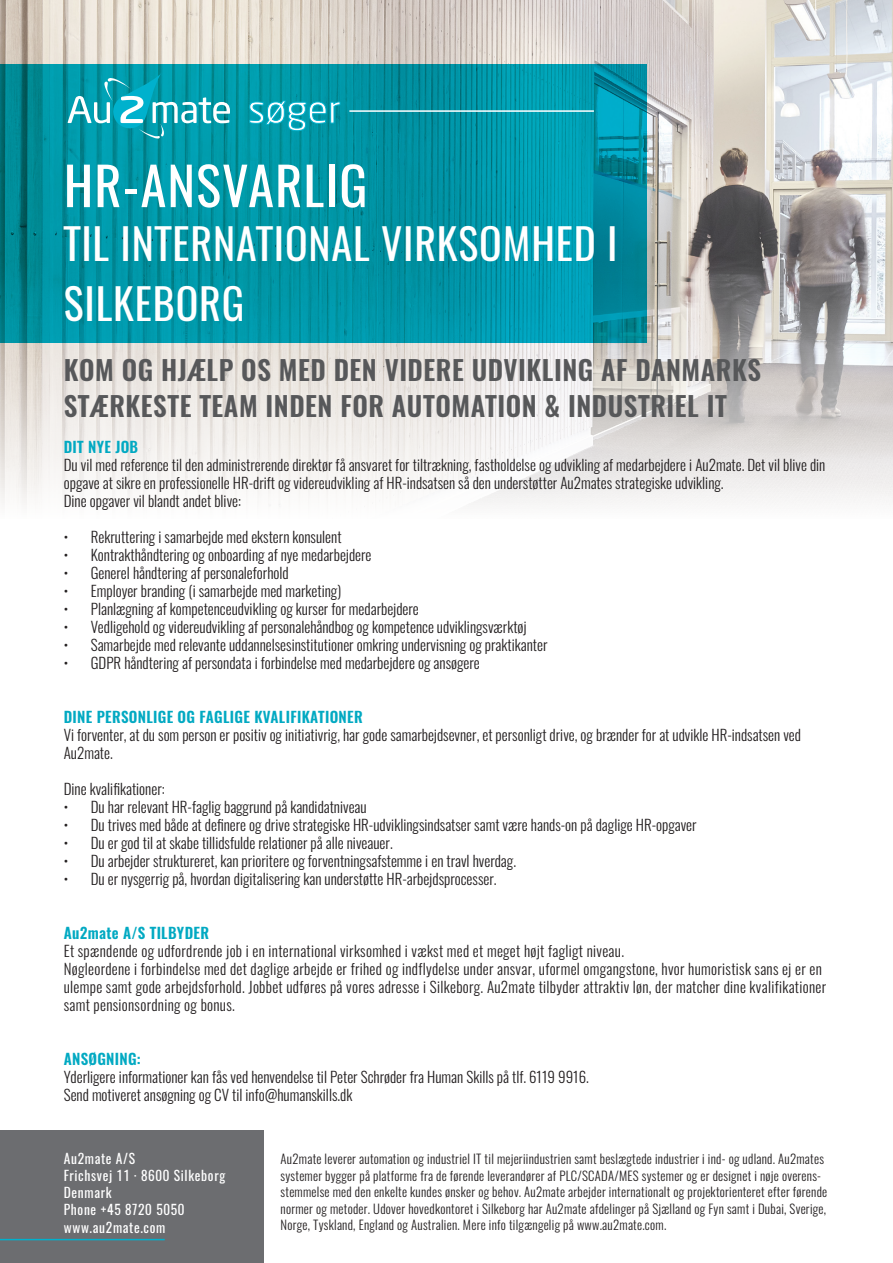
<style>
.page{position:relative;width:893px;height:1263px;background:#fff}
.page>*{position:absolute;margin:0;border:0;box-sizing:border-box;transform-origin:0 0}
.t1{font:52.5px "Oswald";letter-spacing:.02em;color:#fff}
.t2{font:42px/60px "Oswald";letter-spacing:.02em;color:#fff}
.t3{font:600 27px/36px "Oswald";letter-spacing:.02em;color:#57585a}
.t4{font:300 15px/18px "Oswald";color:#231f20}
.t5{font:300 15px/18px "Oswald";letter-spacing:.02em;color:#231f20}
.t6{font:600 15px "Oswald";letter-spacing:.02em;color:#02a9c2}
.t7{font:13.5px "Oswald";letter-spacing:.05em;color:#fff}
.t8{font:300 12.75px/16.5px "Oswald";letter-spacing:.02em;color:#231f20}
</style>
<div class="page">
<img style="left:0;top:0;width:893px;height:505px">
<div style="left:0;top:1130px;width:264px;height:133px;background:#6c6d70"></div>
<hr style="left:0;top:1239px;width:165px;height:1px;background:#00b1cd">
<svg style="left:0;top:64px;width:646px;height:278px;background:#0093a4"></svg>
<hr style="left:349px;top:110px;width:245px;height:2px;background:#fff">
<svg style="left:68px;top:73px;width:162px;height:66px;background:#23a8b7"></svg>
<svg style="left:250px;top:101px;width:90px;height:30px;background:#36b2c0"></svg>
<p class="t1" style="left:64px;top:149px;width:305px">HR-ANSVARLIG</p>
<p class="t2" style="left:64px;top:214px;width:555px">TIL INTERNATIONAL VIRKSOMHED I<br>SILKEBORG</p>
<p class="t3" style="left:64px;top:353px;width:699px">KOM OG HJÆLP OS MED DEN VIDERE UDVIKLING AF DANMARKS<br>STÆRKESTE TEAM INDEN FOR AUTOMATION &amp; INDUSTRIEL IT</p>
<p class="t6" style="left:64px;top:436px;width:76px">DIT NYE JOB</p>
<p class="t4" style="left:64px;top:454px;width:763px">Du vil med reference til den administrerende direktør få ansvaret for tiltrækning, fastholdelse og udvikling af medarbejdere i Au2mate. Det vil blive din opgave at sikre en professionelle HR-drift og videreudvikling af HR-indsatsen så den understøtter Au2mates strategiske udvikling.</p>
<p class="t4" style="left:64px;top:490px;width:179px">Dine opgaver vil blandt andet blive:</p>
<p class="t4" style="left:64px;top:526px;width:279px">• Rekruttering i samarbejde med ekstern konsulent</p>
<p class="t4" style="left:64px;top:544px;width:309px">• Kontrakthåndtering og onboarding af nye medarbejdere</p>
<p class="t4" style="left:64px;top:562px;width:226px">• Generel håndtering af personaleforhold</p>
<p class="t4" style="left:64px;top:580px;width:279px">• Employer branding (i samarbejde med marketing)</p>
<p class="t4" style="left:64px;top:598px;width:357px">• Planlægning af kompetenceudvikling og kurser for medarbejdere</p>
<p class="t4" style="left:64px;top:616px;width:464px">• Vedligehold og videreudvikling af personalehåndbog og kompetence udviklingsværktøj</p>
<p class="t4" style="left:64px;top:634px;width:485px">• Samarbejde med relevante uddannelsesinstitutioner omkring undervisning og praktikanter</p>
<p class="t4" style="left:64px;top:652px;width:417px">• GDPR håndtering af persondata i forbindelse med medarbejdere og ansøgere</p>
<p class="t6" style="left:64px;top:706px;width:300px">DINE PERSONLIGE OG FAGLIGE KVALIFIKATIONER</p>
<p class="t4" style="left:64px;top:724px;width:739px">Vi forventer, at du som person er positiv og initiativrig, har gode samarbejdsevner, et personligt drive, og brænder for at udvikle HR-indsatsen ved<br>Au2mate.</p>
<p class="t4" style="left:64px;top:778px;width:102px">Dine kvalifikationer:</p>
<p class="t4" style="left:64px;top:796px;width:304px">• Du har relevant HR-faglig baggrund på kandidatniveau</p>
<p class="t4" style="left:64px;top:814px;width:634px">• Du trives med både at definere og drive strategiske HR-udviklingsindsatser samt være hands-on på daglige HR-opgaver</p>
<p class="t4" style="left:64px;top:832px;width:330px">• Du er god til at skabe tillidsfulde relationer på alle niveauer.</p>
<p class="t4" style="left:64px;top:850px;width:454px">• Du arbejder struktureret, kan prioritere og forventningsafstemme i en travl hverdag.</p>
<p class="t4" style="left:64px;top:868px;width:434px">• Du er nysgerrig på, hvordan digitalisering kan understøtte HR-arbejdsprocesser.</p>
<p class="t6" style="left:64px;top:922px;width:147px">Au2mate A/S TILBYDER</p>
<p class="t5" style="left:64px;top:940px;width:562px">Et spændende og udfordrende job i en international virksomhed i vækst med et meget højt fagligt niveau.</p>
<p class="t5" style="left:64px;top:958px;width:764px">Nøgleordene i forbindelse med det daglige arbejde er frihed og indflydelse under ansvar, uformel omgangstone, hvor humoristisk sans ej er en ulempe samt gode arbejdsforhold. Jobbet udføres på vores adresse i Silkeborg. Au2mate tilbyder attraktiv løn, der matcher dine kvalifikationer samt pensionsordning og bonus.</p>
<p class="t6" style="left:64px;top:1048px;width:78px">ANSØGNING:</p>
<p class="t4" style="left:64px;top:1066px;width:527px">Yderligere informationer kan fås ved henvendelse til Peter Schrøder fra Human Skills på tlf. 6119 9916.</p>
<p class="t4" style="left:64px;top:1084px;width:290px">Send motiveret ansøgning og CV til info@humanskills.dk</p>
<p class="t7" style="left:64px;top:1149px;width:73px">Au2mate A/S</p>
<p class="t7" style="left:64px;top:1166px;width:163px">Frichsvej 11 · 8600 Silkeborg</p>
<p class="t7" style="left:64px;top:1183px;width:49px">Denmark</p>
<p class="t7" style="left:64px;top:1200px;width:122px">Phone +45 8720 5050</p>
<p class="t7" style="left:64px;top:1218px;width:103px">www.au2mate.com</p>
<p class="t8" style="left:281px;top:1149px;width:548px">Au2mate leverer automation og industriel IT til mejeriindustrien samt beslægtede industrier i ind- og udland. Au2mates systemer bygger på platforme fra de førende leverandører af PLC/SCADA/MES systemer og er designet i nøje overens&shy;stemmelse med den enkelte kundes ønsker og behov. Au2mate arbejder internationalt og projektorienteret efter førende normer og metoder. Udover hovedkontoret i Silkeborg har Au2mate afdelinger på Sjælland og Fyn samt i Dubai, Sverige, Norge, Tyskland, England og Australien. Mere info tilgængelig på www.au2mate.com.</p>
</div>
